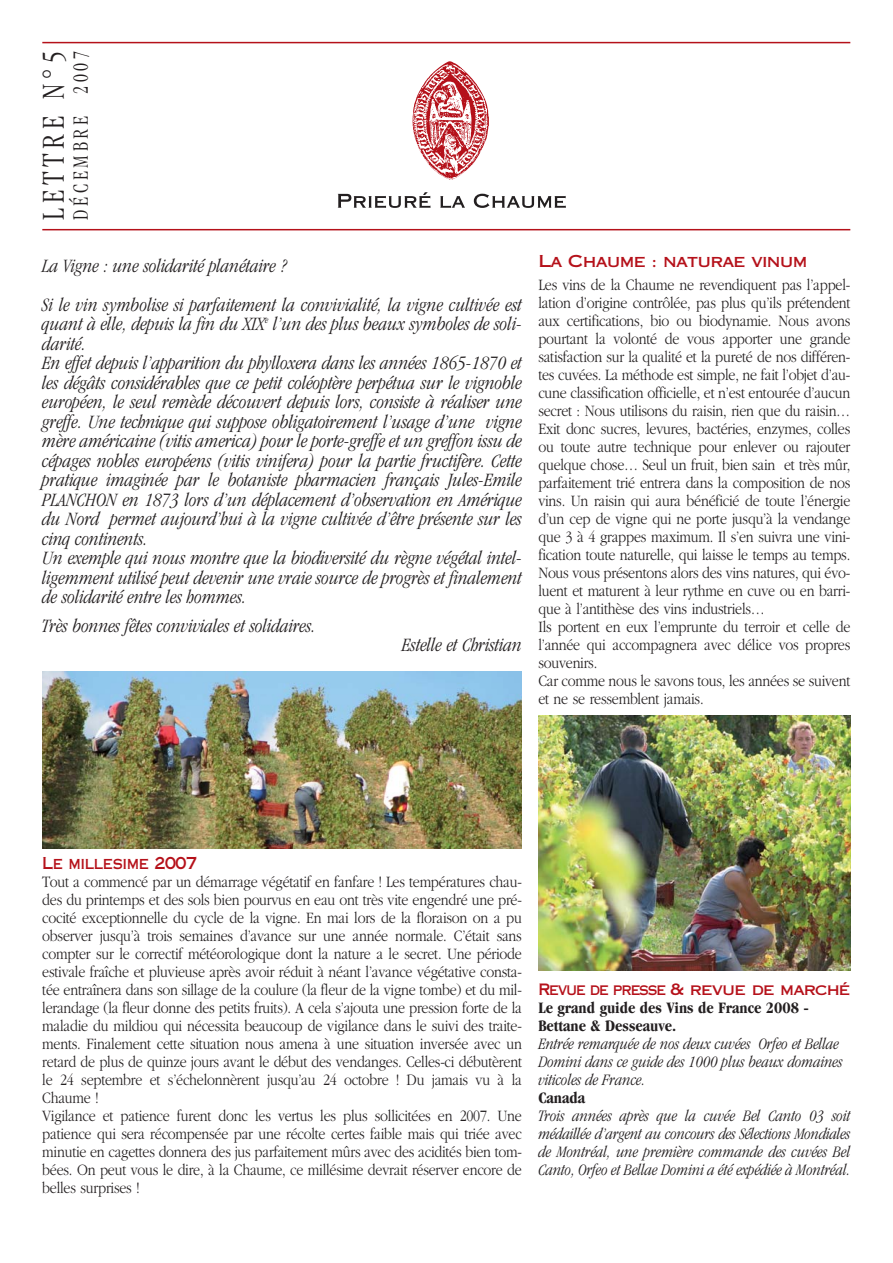
<style>
.page{position:relative;width:893px;height:1263px;background:#fff}
.page>*{position:absolute;margin:0;border:0;box-sizing:border-box;transform-origin:0 0}
.t1{font:300 condensed 33px "Garamond";letter-spacing:.16em;color:#231f20;scale:.91 1}
.t2{font:300 condensed 22.5px "Garamond";letter-spacing:.175em;color:#231f20;scale:.91 1}
.t3{font:italic 300 condensed 19.5px/19.5px "Garamond";color:#231f20}
.t4{font:300 16.5px/18px "Garamond";letter-spacing:-.015em;color:#231f20;scale:.85 1}
.t5{font:italic 300 condensed 16.5px/18px "Garamond";color:#231f20}
.t6{font:700 condensed 16.5px/18px "Garamond";color:#231f20}
.t7{font:16.5px "Copperplate Thirty One AB";letter-spacing:-.045em;color:#b5111a}
.t8{font:16.5px "Copperplate Thirty One AB";letter-spacing:-.025em;color:#b5111a;scale:.85 1}
.t9{font:15.75px "Copperplate Thirty One AB";letter-spacing:-.07em;color:#b5111a;scale:.85 1}
</style>
<div class="page">
<svg style="left:413px;top:61px;width:76px;height:119px"></svg>
<svg style="left:338px;top:192px;width:92px;height:16px"></svg>
<svg style="left:440px;top:196px;width:25px;height:12px"></svg>
<svg style="left:474px;top:194px;width:92px;height:14px"></svg>
<hr style="left:42px;top:42px;width:808px;height:1px;background:#b5111a">
<hr style="left:42px;top:229px;width:808px;height:1px;background:#b5111a">
<img style="left:42px;top:672px;width:480px;height:176px">
<img style="left:538px;top:716px;width:312px;height:254px">
<h1 class="t1" style="left:40px;top:220px;width:187px;rotate:-90deg">LETTRE N°5</h1>
<h2 class="t2" style="left:72px;top:220px;width:187px;rotate:-90deg">DÉCEMBRE 2007</h2>
<p class="t3" style="left:42px;top:247px;width:481px;line-height:39px">La Vigne : une solidarité planétaire ?<br>Si le vin symbolise si parfaitement la convivialité, la vigne cultivée est</p>
<p class="t3" style="left:42px;top:316px;width:481px">quant à elle, depuis la fin du XIX<sup>e</sup> l’un des plus beaux symboles de soli&shy;darité.<br>En effet depuis l’apparition du phylloxera dans les années 1865-1870 et les dégâts considérables que ce petit coléoptère perpétua sur le vignoble européen, le seul remède découvert depuis lors, consiste à réaliser une greffe. Une technique qui suppose obligatoirement l’usage d’une vigne mère américaine (vitis america) pour le porte-greffe et un greffon issu de cépages nobles européens (vitis vinifera) pour la partie fructifère. Cette pratique imaginée par le botaniste pharmacien français Jules-Emile PLANCHON en 1873 lors d’un déplacement d’observation en Amérique du Nord permet aujourd’hui à la vigne cultivée d’être présente sur les cinq continents.<br>Un exemple qui nous montre que la biodiversité du règne végétal intel&shy;ligemment utilisé peut devenir une vraie source de progrès et finalement de solidarité entre les hommes.</p>
<p class="t3" style="left:42px;top:617px;width:275px">Très bonnes fêtes conviviales et solidaires.</p>
<p class="t3" style="left:402px;top:637px;width:121px">Estelle et Christian</p>
<p class="t7" style="left:538px;top:252px;width:271px">La Chaume : naturae vinum</p>
<p class="t4" style="left:538px;top:277px;width:369px">Les vins de la Chaume ne revendiquent pas l’appel&shy;lation d’origine contrôlée, pas plus qu’ils prétendent aux certifications, bio ou biodynamie. Nous avons pourtant la volonté de vous apporter une grande satisfaction sur la qualité et la pureté de nos différen&shy;tes cuvées. La méthode est simple, ne fait l’objet d’au&shy;cune classification officielle, et n’est entourée d’aucun secret : Nous utilisons du raisin, rien que du raisin… Exit donc sucres, levures, bactéries, enzymes, colles ou toute autre technique pour enlever ou rajouter quelque chose… Seul un fruit, bien sain et très mûr, parfaitement trié entrera dans la composition de nos vins. Un raisin qui aura bénéficié de toute l’énergie d’un cep de vigne qui ne porte jusqu’à la vendange que 3 à 4 grappes maximum. Il s’en suivra une vini&shy;fication toute naturelle, qui laisse le temps au temps.<br>Nous vous présentons alors des vins natures, qui évo&shy;luent et maturent à leur rythme en cuve ou en barri&shy;que à l’antithèse des vins industriels…<br>Ils portent en eux l’emprunte du terroir et celle de l’année qui accompagnera avec délice vos propres souvenirs.<br>Car comme nous le savons tous, les années se suivent et ne se ressemblent jamais.</p>
<p class="t8" style="left:42px;top:854px;width:184px">Le millesime 2007</p>
<p class="t4" style="left:42px;top:874px;width:566px">Tout a commencé par un démarrage végétatif en fanfare ! Les températures chau&shy;des du printemps et des sols bien pourvus en eau ont très vite engendré une pré&shy;cocité exceptionnelle du cycle de la vigne. En mai lors de la floraison on a pu observer jusqu’à trois semaines d’avance sur une année normale. C’était sans compter sur le correctif météorologique dont la nature a le secret. Une période estivale fraîche et pluvieuse après avoir réduit à néant l’avance végétative consta&shy;tée entraînera dans son sillage de la coulure (la fleur de la vigne tombe) et du mil&shy;lerandage (la fleur donne des petits fruits). A cela s’ajouta une pression forte de la maladie du mildiou qui nécessita beaucoup de vigilance dans le suivi des traite&shy;ments. Finalement cette situation nous amena à une situation inversée avec un retard de plus de quinze jours avant le début des vendanges. Celles-ci débutèrent le 24 septembre et s’échelonnèrent jusqu’au 24 octobre ! Du jamais vu à la Chaume !<br>Vigilance et patience furent donc les vertus les plus sollicitées en 2007. Une patience qui sera récompensée par une récolte certes faible mais qui triée avec minutie en cagettes donnera des jus parfaitement mûrs avec des acidités bien tom&shy;bées. On peut vous le dire, à la Chaume, ce millésime devrait réserver encore de belles surprises !</p>
<p class="t9" style="left:538px;top:981px;width:368px">Revue de presse &amp; revue de marché</p>
<p class="t6" style="left:538px;top:1001px;width:272px">Le grand guide des Vins de France 2008 -<br>Bettane &amp; Desseauve.</p>
<p class="t5" style="left:538px;top:1036px;width:306px">Entrée remarquée de nos deux cuvées Orfeo et Bellae<br>Domini dans ce guide des 1000 plus beaux domaines viticoles de France.</p>
<p class="t6" style="left:538px;top:1091px;width:48px">Canada</p>
<p class="t5" style="left:538px;top:1108px;width:313px;text-align:justify">Trois années après que la cuvée Bel Canto 03 soit médaillée d’argent au concours des Sélections Mondiales de Montréal, une première commande des cuvées Bel Canto, Orfeo et Bellae Domini a été expédiée à Montréal.</p>
</div>
